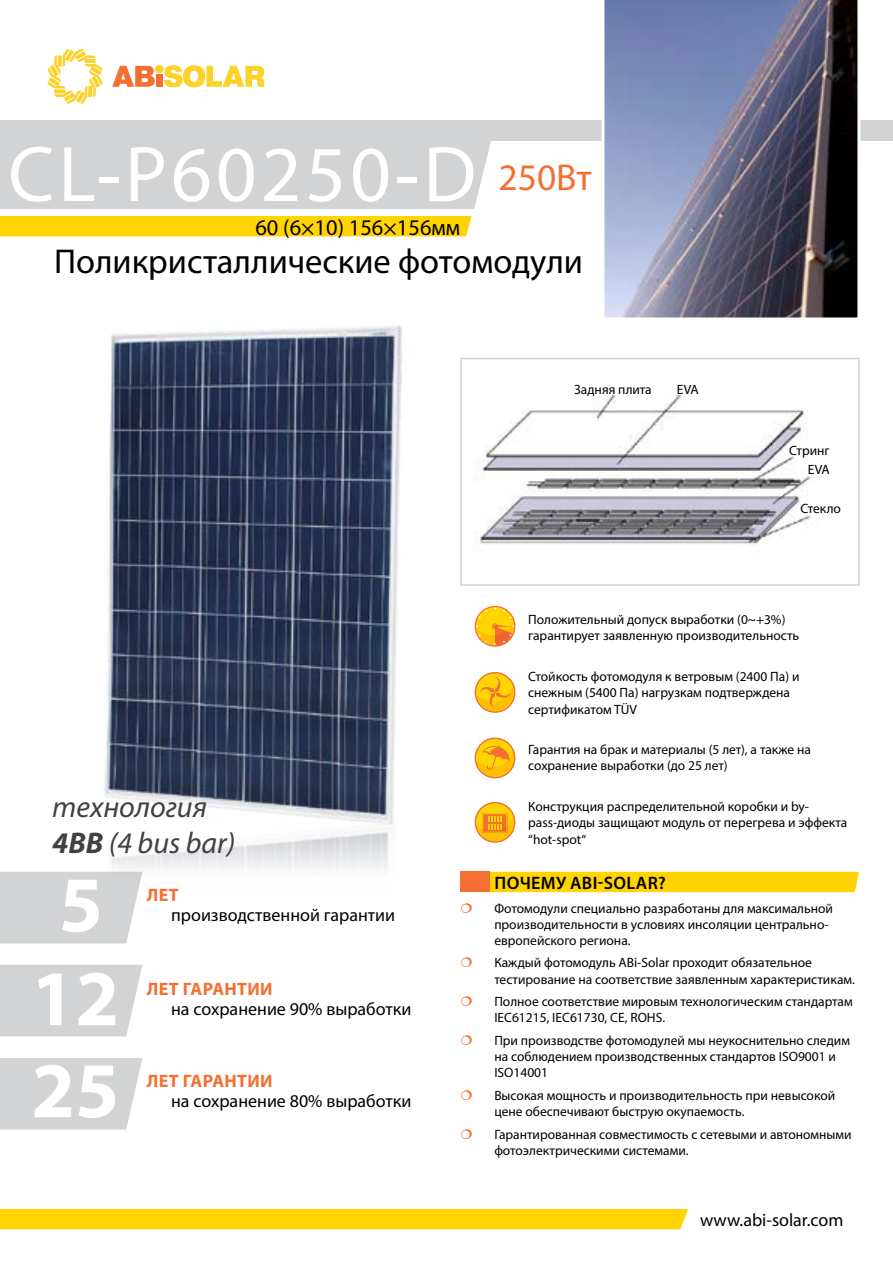
<style>
.page{position:relative;width:893px;height:1263px;background:#fff}
.page>*{position:absolute;margin:0;border:0;box-sizing:border-box;transform-origin:0 0}
.t1{font:79.5px "Myriad Pro";letter-spacing:.05em;color:#fff}
.t2{font:700 79.5px/92.8px "Myriad Pro";color:#fff;text-align:center}
.t3{font:37.5px "Myriad Pro";color:#f37032}
.t4{font:34.5px "Myriad Pro";color:#000}
.t5{font:italic 30px/36px "Myriad Pro";color:#414042}
.t6{font:22.5px "Myriad Pro";color:#000}
.t7{font:18px "Myriad Pro";color:#000}
.t8{font:700 18px "Myriad Pro";letter-spacing:.02em;color:#f37032}
.t9{font:600 18px "Myriad Pro";letter-spacing:.02em;color:#000}
.t10{font:13.5px/16.2px "Myriad Pro";color:#000}
.s1{font-weight:700}
</style>
<div class="page">
<svg style="left:48px;top:49px;width:54px;height:55px"></svg>
<svg style="left:112px;top:66px;width:43px;height:21px"></svg>
<div style="left:156px;top:74px;width:6px;height:13px;background:#f37031"></div>
<svg style="left:164px;top:65px;width:101px;height:22px"></svg>
<div style="left:155px;top:65px;width:9px;height:8px;background:#fcd22a;border-radius:50%"></div>
<div style="left:0;top:120px;width:893px;height:21px;background:#d1d3d4"></div>
<div style="left:0;top:141px;width:491px;height:68px;background:#d1d3d4"></div>
<div style="left:0;top:872px;width:138px;height:71px;background:#d1d3d4"></div>
<div style="left:0;top:965px;width:142px;height:71px;background:#d1d3d4"></div>
<div style="left:0;top:1058px;width:142px;height:71px;background:#d1d3d4"></div>
<img style="left:601px;top:0;width:259px;height:318px">
<div style="left:0;top:216px;width:472px;height:20px;background:#ffd400"></div>
<div style="left:0;top:1209px;width:688px;height:20px;background:#ffd400"></div>
<div style="left:489px;top:872px;width:370px;height:20px;background:#ffd400"></div>
<img style="left:58px;top:832px;width:331px;height:59px">
<img style="left:104px;top:325px;width:298px;height:500px">
<img style="left:475px;top:388px;width:340px;height:158px">
<div style="left:460px;top:358px;width:400px;height:228px;border:2px solid #d1d3d4"></div>
<div style="left:460px;top:872px;width:29px;height:20px;background:#f37032"></div>
<svg style="left:475px;top:606px;width:40px;height:41px"></svg>
<svg style="left:476px;top:607px;width:38px;height:38px"></svg>
<svg style="left:475px;top:672px;width:40px;height:41px"></svg>
<div style="left:476px;top:673px;width:38px;height:38px;background:#ffd400;border-radius:50%"></div>
<svg style="left:476px;top:677px;width:37px;height:34px"></svg>
<svg style="left:475px;top:737px;width:40px;height:41px"></svg>
<div style="left:476px;top:739px;width:38px;height:38px;background:#ffd400;border-radius:50%"></div>
<svg style="left:476px;top:744px;width:37px;height:32px"></svg>
<svg style="left:475px;top:802px;width:40px;height:41px"></svg>
<div style="left:476px;top:803px;width:38px;height:38px;background:#ffd400;border-radius:50%"></div>
<div style="left:482px;top:813px;width:26px;height:20px;background:#f37032"></div>
<div style="left:483px;top:813px;width:24px;height:19px;border:1px solid #ffd400"></div>
<svg style="left:476px;top:816px;width:37px;height:25px"></svg>
<h1 class="t1" style="left:8px;top:125px;width:470px">CL-P60250-D</h1>
<h2 class="t3" style="left:498px;top:155px;width:95px">250Вт</h2>
<h3 class="t6" style="left:255px;top:213px;width:206px">60 (6×10) 156×156мм</h3>
<h3 class="t4" style="left:54px;top:240px;width:530px">Поликристаллические фотомодули</h3>
<h3 class="t5" style="left:52px;top:788px;width:185px">технология<br><span class="s1">4BB</span> (4 bus bar)</h3>
<h1 class="t2" style="left:31px;top:855px;width:90px">5<br>12<br>25</h1>
<h3 class="t8" style="left:147px;top:883px;width:33px">ЛЕТ</h3>
<h3 class="t7" style="left:171px;top:904px;width:226px">производственной гарантии</h3>
<h3 class="t8" style="left:147px;top:977px;width:127px">ЛЕТ ГАРАНТИИ</h3>
<h3 class="t7" style="left:171px;top:998px;width:242px">на сохранение 90% выработки</h3>
<h3 class="t8" style="left:147px;top:1069px;width:127px">ЛЕТ ГАРАНТИИ</h3>
<h3 class="t7" style="left:171px;top:1090px;width:242px">на сохранение 80% выработки</h3>
<p class="t10" style="left:574px;top:381px;width:79px">Задняя плита</p>
<p class="t10" style="left:677px;top:381px;width:23px">EVA</p>
<p class="t10" style="left:789px;top:442px;width:42px">Стринг</p>
<p class="t10" style="left:808px;top:461px;width:23px">EVA</p>
<p class="t10" style="left:800px;top:500px;width:42px">Стекло</p>
<p class="t10" style="left:528px;top:611px;width:273px">Положительный допуск выработки (0~+3%) гарантирует заявленную производительность</p>
<p class="t10" style="left:528px;top:668px;width:273px">Стойкость фотомодуля к ветровым (2400 Па) и снежным (5400 Па) нагрузкам подтверждена сертификатом TÜV</p>
<p class="t10" style="left:528px;top:741px;width:284px">Гарантия на брак и материалы (5 лет), а также на сохранение выработки (до 25 лет)</p>
<p class="t10" style="left:528px;top:798px;width:321px">Конструкция распределительной коробки и by&shy;pass-диоды защищают модуль от перегрева и эффекта “hot-spot“</p>
<h3 class="t9" style="left:494px;top:871px;width:173px">ПОЧЕМУ ABI-SOLAR?</h3>
<p class="t10" style="left:494px;top:900px;width:340px">Фотомодули специально разработаны для максимальной производительности в условиях инсоляции центрально&shy;европейского региона.</p>
<p class="t10" style="left:494px;top:955px;width:362px">Каждый фотомодуль ABi-Solar проходит обязательное тестирование на соответствие заявленным характеристикам.</p>
<p class="t10" style="left:494px;top:993px;width:360px">Полное соответствие мировым технологическим стандартам<br>IEC61215, IEC61730, CE, ROHS.</p>
<p class="t10" style="left:494px;top:1032px;width:357px">При производстве фотомодулей мы неукоснительно следим на соблюдением производственных стандартов ISO9001 и<br>ISO14001</p>
<p class="t10" style="left:494px;top:1087px;width:342px">Высокая мощность и производительность при невысокой цене обеспечивают быструю окупаемость.</p>
<p class="t10" style="left:494px;top:1126px;width:359px">Гарантированная совместимость с сетевыми и автономными фотоэлектрическими системами.</p>
<h3 class="t7" style="left:700px;top:1209px;width:145px">www.abi-solar.com</h3>
</div>
